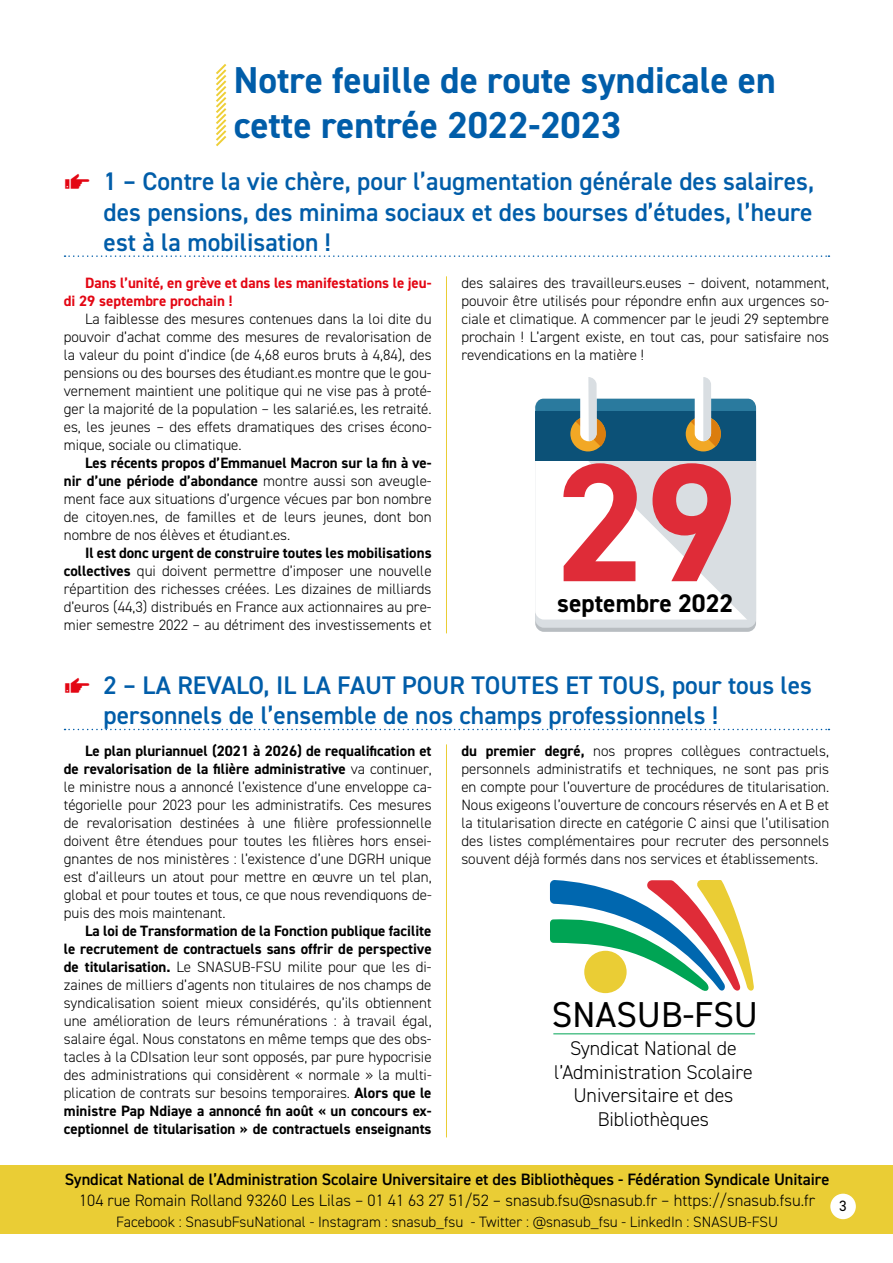
<style>
.page{position:relative;width:893px;height:1263px;background:#fff}
.page>*{position:absolute;margin:0;border:0;box-sizing:border-box;transform-origin:0 0}
.t1{font:700 168.75px "DIN2014";color:#df2c38}
.t2{font:700 37.5px/45px "DIN2014";color:#005da9}
.t3{font:36.15px "DIN2014";color:#000}
.t4{font:600 25.5px/30.6px "DIN2014";color:#005da9;text-align:justify}
.t5{font:700 25.5px "DIN2014";color:#000}
.t6{font:300 19.95px/23.9px "DIN2014";letter-spacing:-.005em;color:#000;text-align:center}
.t7{font:600 16.5px "DIN2014";letter-spacing:-.005em;color:#000}
.t8{font:300 16.5px "DIN2014";color:#000}
.t9{font:300 15px/18px "DIN2014";color:#000;text-align:justify}
.t10{font:700 15px/18px "DIN2014";color:#e30613}
.t11{font:15px "DIN2014";color:#000}
.s1{color:#e30613}
.s2{font-weight:700}
</style>
<div class="page">
<div style="left:1px;top:1165px;width:892px;height:68px;background:#eacd35"></div>
<div style="left:830px;top:1194px;width:26px;height:25px;background:#fff;border-radius:50%"></div>
<svg style="left:216px;top:64px;width:11px;height:83px"></svg>
<svg style="left:65px;top:255px;width:764px;height:2px"></svg>
<hr style="left:446px;top:276px;width:1px;height:357px;background:#eacd35">
<svg style="left:65px;top:729px;width:764px;height:1px"></svg>
<hr style="left:446px;top:744px;width:1px;height:393px;background:#eacd35">
<svg style="left:550px;top:880px;width:204px;height:114px"></svg>
<hr style="left:553px;top:1033px;width:202px;height:1px;background:#00a454">
<div style="left:535px;top:407px;width:221px;height:221px;background:#d9dee2;border-radius:9px"></div>
<svg style="left:535px;top:460px;width:221px;height:160px;fill:#fff"></svg>
<svg style="left:535px;top:377px;width:221px;height:83px"></svg>
<h2 class="t2" style="left:234px;top:57px;width:543px">Notre feuille de route syndicale en cette rentrée 2022-2023</h2>
<h3 class="t4" style="left:104px;top:165px;width:712px;text-indent:-40px"><span class="s1">☞</span> 1 – Contre la vie chère, pour l’augmentation générale des salaires, des pensions, des minima sociaux et des bourses d’études, l’heure est à la mobilisation !</h3>
<p class="t10" style="left:64px;top:274px;width:369px;text-indent:21px">Dans l’unité, en grève et dans les manifestations le jeu&shy;di 29 septembre prochain !</p>
<p class="t9" style="left:64px;top:310px;width:369px;text-indent:21px">La faiblesse des mesures contenues dans la loi dite du pouvoir d’achat comme des mesures de revalorisation de la valeur du point d’indice (de 4,68 euros bruts à 4,84), des pensions ou des bourses des étudiant.es montre que le gou&shy;vernement maintient une politique qui ne vise pas à proté&shy;ger la majorité de la population – les salarié.es, les retraité. es, les jeunes – des effets dramatiques des crises écono&shy;mique, sociale ou climatique.</p>
<p class="t9" style="left:64px;top:454px;width:369px;text-indent:21px"><span class="s2">Les récents propos d’Emmanuel Macron sur la fin à ve&shy;nir d’une période d’abondance</span> montre aussi son aveugle&shy;ment face aux situations d’urgence vécues par bon nombre de citoyen.nes, de familles et de leurs jeunes, dont bon nombre de nos élèves et étudiant.es.</p>
<p class="t9" style="left:64px;top:544px;width:369px;text-indent:21px"><span class="s2">Il est donc urgent de construire toutes les mobilisations collectives</span> qui doivent permettre d’imposer une nouvelle répartition des richesses créées. Les dizaines de milliards d’euros (44,3) distribués en France aux actionnaires au pre&shy;mier semestre 2022 – au détriment des investissements et</p>
<p class="t9" style="left:461px;top:274px;width:369px">des salaires des travailleurs.euses – doivent, notamment, pouvoir être utilisés pour répondre enfin aux urgences so&shy;ciale et climatique. A commencer par le jeudi 29 septembre prochain ! L’argent existe, en tout cas, pour satisfaire nos revendications en la matière !</p>
<h1 class="t1" style="left:555px;top:411px;width:184px">29</h1>
<h3 class="t5" style="left:557px;top:586px;width:178px">septembre 2022</h3>
<h3 class="t4" style="left:104px;top:669px;width:710px;text-indent:-40px"><span class="s1">☞</span> 2 – LA REVALO, IL LA FAUT POUR TOUTES ET TOUS, pour tous les personnels de l’ensemble de nos champs professionnels !</h3>
<p class="t9" style="left:64px;top:742px;width:369px;text-indent:21px"><span class="s2">Le plan pluriannuel (2021 à 2026) de requalification et de revalorisation de la filière administrative</span> va continuer, le ministre nous a annoncé l’existence d’une enveloppe ca&shy;tégorielle pour 2023 pour les administratifs. Ces mesures de revalorisation destinées à une filière professionnelle doivent être étendues pour toutes les filières hors ensei&shy;gnantes de nos ministères : l’existence d’une DGRH unique est d’ailleurs un atout pour mettre en œuvre un tel plan, global et pour toutes et tous, ce que nous revendiquons de&shy;puis des mois maintenant.</p>
<p class="t9" style="left:64px;top:922px;width:369px;text-indent:21px"><span class="s2">La loi de Transformation de la Fonction publique facilite le recrutement de contractuels sans offrir de perspective de titularisation.</span> Le SNASUB-FSU milite pour que les di&shy;zaines de milliers d’agents non titulaires de nos champs de syndicalisation soient mieux considérés, qu’ils obtiennent une amélioration de leurs rémunérations : à travail égal, salaire égal. Nous constatons en même temps que des obs&shy;tacles à la CDIsation leur sont opposés, par pure hypocrisie des administrations qui considèrent « normale » la multi&shy;plication de contrats sur besoins temporaires. <span class="s2">Alors que le ministre Pap Ndiaye a annoncé fin août « un concours ex&shy;ceptionnel de titularisation » de contractuels enseignants</span></p>
<p class="t9" style="left:461px;top:742px;width:369px"><span class="s2">du premier degré,</span> nos propres collègues contractuels, personnels administratifs et techniques, ne sont pas pris en compte pour l’ouverture de procédures de titularisation.<br>Nous exigeons l’ouverture de concours réservés en A et B et la titularisation directe en catégorie C ainsi que l’utilisation des listes complémentaires pour recruter des personnels souvent déjà formés dans nos services et établissements.</p>
<h3 class="t3" style="left:552px;top:991px;width:208px">SNASUB-FSU</h3>
<h3 class="t6" style="left:554px;top:1036px;width:200px">Syndicat National de l’Administration Scolaire<br>Universitaire et des<br>Bibliothèques</h3>
<p class="t7" style="left:65px;top:1168px;width:766px">Syndicat National de l’Administration Scolaire Universitaire et des Bibliothèques - Fédération Syndicale Unitaire</p>
<p class="t8" style="left:79px;top:1190px;width:738px">104 rue Romain Rolland 93260 Les Lilas – 01 41 63 27 51/52 – snasub.fsu@snasub.fr – https://snasub.fsu.fr</p>
<p class="t9" style="left:116px;top:1212px;width:663px">Facebook : SnasubFsuNational - Instagram : snasub_fsu - Twitter : @snasub_fsu - LinkedIn : SNASUB-FSU</p>
<p class="t11" style="left:839px;top:1196px;width:9px">3</p>
</div>
